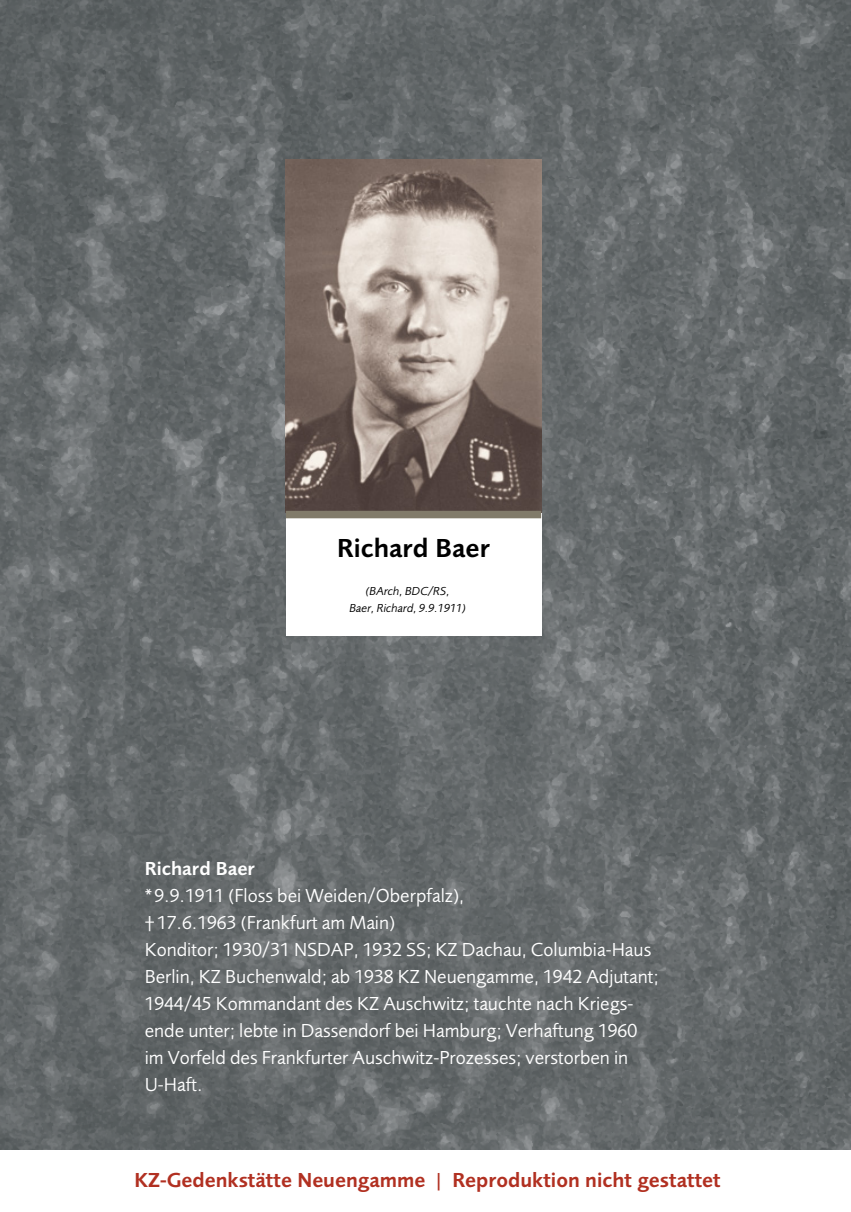
<style>
.page{position:relative;width:851px;height:1212px;background:#fff}
.page>*{position:absolute;margin:0;border:0;box-sizing:border-box;transform-origin:0 0}
.t1{font:27px "Foundry Sans Demi CE";color:#000}
.t2{font:21px "Foundry Sans Demi CE";color:#b13021}
.t3{font:19.5px/27px "Foundry Sans Book CE";color:#fff}
.t4{font:19.5px "Foundry Sans Demi CE";color:#fff}
.t5{font:12px/16.8px "Foundry Sans Book Italic CE";color:#000;text-align:center}
</style>
<div class="page">
<img style="left:0;top:0;width:850px;height:1150px">
<div style="left:286px;top:498px;width:255px;height:138px;background:#fff"></div>
<img style="left:286px;top:159px;width:255px;height:352px">
<div style="left:286px;top:511px;width:255px;height:7px;background:#817b6a"></div>
<h1 class="t1" style="left:337px;top:532px;width:154px">Richard Baer</h1>
<p class="t5" style="left:349px;top:583px;width:118px">(BArch, BDC/RS,<br>Baer, Richard, 9.9.1911)</p>
<p class="t4" style="left:145px;top:857px;width:112px">Richard Baer</p>
<p class="t3" style="left:145px;top:882px;width:515px">* 9.9.1911 (Floss bei Weiden/Oberpfalz),<br>† 17.6.1963 (Frankfurt am Main)<br>Konditor; 1930/31 NSDAP, 1932 SS; KZ Dachau, Columbia-Haus Berlin, KZ Buchenwald; ab 1938 KZ Neuengamme, 1942 Adjutant; 1944/45 Kommandant des KZ Auschwitz; tauchte nach Kriegs&shy;ende unter; lebte in Dassendorf bei Hamburg; Verhaftung 1960 im Vorfeld des Frankfurter Auschwitz-Prozesses; verstorben in U-Haft.</p>
<p class="t2" style="left:134px;top:1168px;width:588px">KZ-Gedenkstätte Neuengamme | Reproduktion nicht gestattet</p>
</div>
